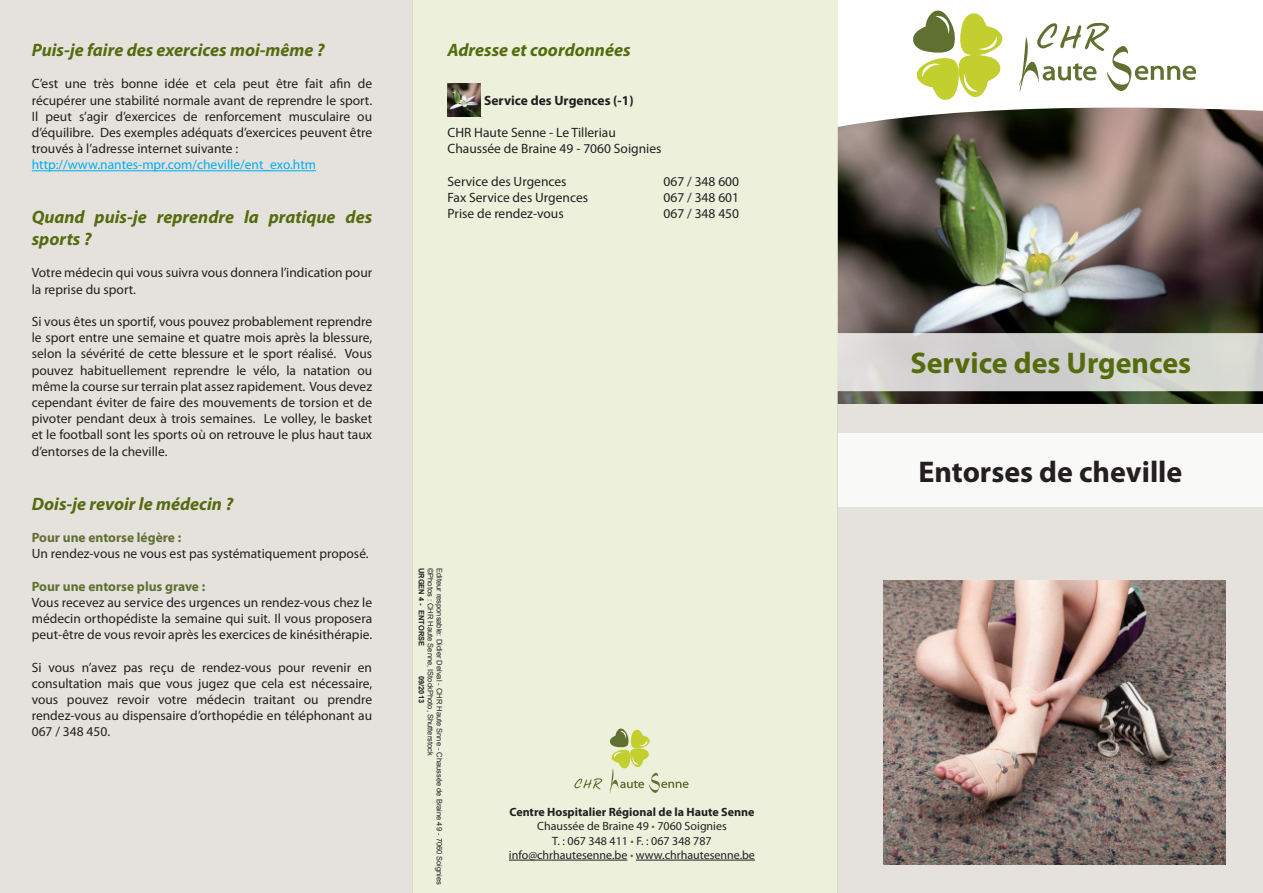
<style>
.page{position:relative;width:1263px;height:893px;background:#fff}
.page>*{position:absolute;margin:0;border:0;box-sizing:border-box;transform-origin:0 0}
.t1{font:700 30px "Myriad Pro";color:#556b0e}
.t2{font:700 30px "Myriad Pro";color:#231f20}
.t3{font:italic 700 18px/21.6px "Myriad Pro";color:#556b0e}
.t4{font:13.5px/16.2px "Myriad Pro";color:#231f20;text-align:justify}
.t5{font:13.5px "Myriad Pro";color:#00aeef}
.t6{font:700 13.5px "Myriad Pro";color:#5f7031}
.t7{font:700 13.5px "Myriad Pro";color:#231f20}
.t8{font:12px/14.4px "Myriad Pro";color:#231f20;text-align:center}
.t9{font:7.5px "Arial";color:#231f20}
.t10{font:700 7.5px "Arial";color:#231f20}
.s1{font-weight:700}
.s2{color:#5f7031}
</style>
<div class="page">
<div style="left:838px;top:374px;width:425px;height:519px;background:#e5e2de"></div>
<img style="left:838px;top:108px;width:425px;height:296px">
<div style="left:0;top:0;width:412px;height:893px;background:#e5e2de"></div>
<svg style="left:838px;top:333px;width:425px;height:58px"></svg>
<div style="left:412px;top:0;width:426px;height:893px;background:#edf1dc"></div>
<div style="left:838px;top:433px;width:425px;height:74px;background:#f9f9f8"></div>
<hr style="left:509px;top:860px;width:118px;height:1px;background:#231f20">
<hr style="left:636px;top:860px;width:119px;height:1px;background:#231f20">
<hr style="left:32px;top:170px;width:284px;height:1px;background:#00aeef">
<svg style="left:913px;top:11px;width:90px;height:89px"></svg>
<svg style="left:1019px;top:23px;width:177px;height:70px"></svg>
<img style="left:448px;top:84px;width:33px;height:33px">
<svg style="left:609px;top:728px;width:80px;height:65px"></svg>
<svg style="left:574px;top:778px;width:28px;height:11px"></svg>
<img style="left:884px;top:581px;width:341px;height:283px">
<h2 class="t3" style="left:32px;top:39px;width:294px">Puis-je faire des exercices moi-même ?</h2>
<p class="t4" style="left:32px;top:76px;width:342px">C’est une très bonne idée et cela peut être fait afin de récupérer une stabilité normale avant de reprendre le sport.<br>Il peut s’agir d’exercices de renforcement musculaire ou d’équilibre. Des exemples adéquats d’exercices peuvent être trouvés à l’adresse internet suivante :</p>
<p class="t5" style="left:32px;top:157px;width:286px">http://www.nantes-mpr.com/cheville/ent_exo.htm</p>
<h2 class="t3" style="left:32px;top:206px;width:342px">Quand puis-je reprendre la pratique des sports ?</h2>
<p class="t4" style="left:32px;top:265px;width:342px">Votre médecin qui vous suivra vous donnera l’indication pour la reprise du sport.</p>
<p class="t4" style="left:32px;top:313px;width:342px">Si vous êtes un sportif, vous pouvez probablement reprendre le sport entre une semaine et quatre mois après la blessure, selon la sévérité de cette blessure et le sport réalisé. Vous pouvez habituellement reprendre le vélo, la natation ou même la course sur terrain plat assez rapidement. Vous devez cependant éviter de faire des mouvements de torsion et de pivoter pendant deux à trois semaines. Le volley, le basket et le football sont les sports où on retrouve le plus haut taux d’entorses de la cheville.</p>
<h2 class="t3" style="left:32px;top:492px;width:203px">Dois-je revoir le médecin ?</h2>
<p class="t6" style="left:32px;top:529px;width:151px">Pour une entorse légère :</p>
<p class="t4" style="left:32px;top:545px;width:338px">Un rendez-vous ne vous est pas systématiquement proposé.</p>
<p class="t6" style="left:32px;top:577px;width:175px">Pour une entorse plus grave :</p>
<p class="t4" style="left:32px;top:594px;width:342px">Vous recevez au service des urgences un rendez-vous chez le médecin orthopédiste la semaine qui suit. Il vous proposera peut-être de vous revoir après les exercices de kinésithérapie.</p>
<p class="t4" style="left:32px;top:659px;width:342px">Si vous n’avez pas reçu de rendez-vous pour revenir en consultation mais que vous jugez que cela est nécessaire, vous pouvez revoir votre médecin traitant ou prendre rendez-vous au dispensaire d’orthopédie en téléphonant au 067 / 348 450.</p>
<h2 class="t3" style="left:448px;top:39px;width:185px">Adresse et coordonnées</h2>
<p class="t7" style="left:484px;top:91px;width:151px">Service des Urgences (-1)</p>
<p class="t4" style="left:448px;top:124px;width:215px">CHR Haute Senne - Le Tilleriau<br>Chaussée de Braine 49 - 7060 Soignies</p>
<p class="t4" style="left:448px;top:173px;width:121px">Service des Urgences</p>
<p class="t4" style="left:664px;top:173px;width:77px">067 / 348 600</p>
<p class="t4" style="left:448px;top:189px;width:142px">Fax Service des Urgences</p>
<p class="t4" style="left:664px;top:189px;width:77px">067 / 348 601</p>
<p class="t4" style="left:448px;top:205px;width:118px">Prise de rendez-vous</p>
<p class="t4" style="left:664px;top:205px;width:77px">067 / 348 450</p>
<p class="t10" style="left:426px;top:568px;width:80px;rotate:90deg">URGEN 4 - ENTORSE</p>
<p class="t9" style="left:435px;top:568px;width:189px;rotate:90deg">©Photos : CHR Haute Senne, IStockPhoto, Shutterstock</p>
<p class="t9" style="left:444px;top:568px;width:319px;rotate:90deg">Editeur responsable: Didier Delval - CHR Haute Snne - Chaussée de Braine 49 - 7060 Soignies</p>
<p class="t10" style="left:426px;top:676px;width:29px;rotate:90deg">09/2013</p>
<p class="t8" style="left:509px;top:804px;width:248px"><span class="s1">Centre Hospitalier Régional de la Haute Senne </span>Chaussée de Braine 49 <span class="s2">•</span> 7060 Soignies<br>T. : 067 348 411 <span class="s2">•</span> F. : 067 348 787 info@chrhautesenne.be <span class="s2">•</span> www.chrhautesenne.be</p>
<h1 class="t1" style="left:910px;top:344px;width:282px">Service des Urgences</h1>
<h1 class="t2" style="left:918px;top:452px;width:265px">Entorses de cheville</h1>
</div>
